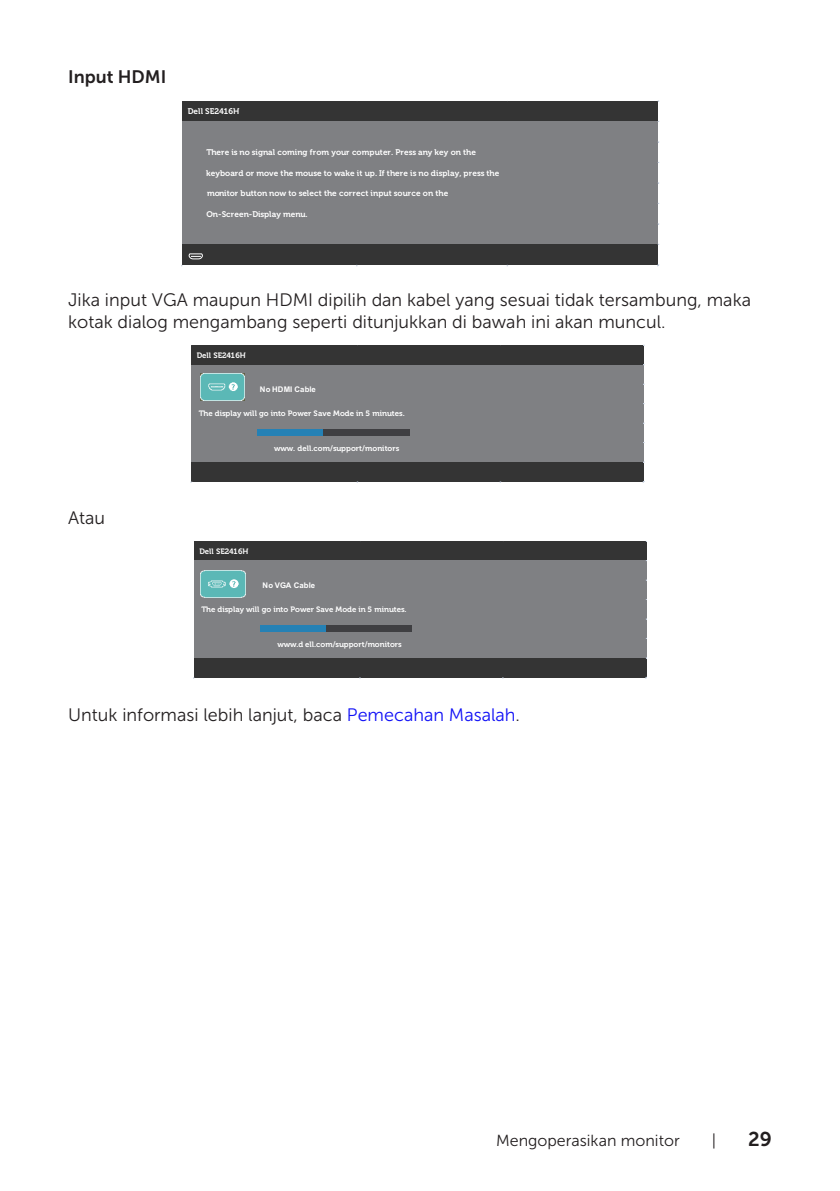
<style>
.page{position:relative;width:840px;height:1191px;background:#fff}
.page>*{position:absolute;margin:0;border:0;box-sizing:border-box;transform-origin:0 0}
.t1{font:20px "Museo Sans For Dell 700";color:#231f20}
.text{font:18px/21.6px "Museo Sans For Dell 300";color:#231f20}
.text-2{font:18px "Museo Sans For Dell 700";color:#231f20}
.t2{font:16px "Museo Sans For Dell 300";color:#231f20}
.t3{font:700 8.2px "Museo For Dell";letter-spacing:.005em;color:#fff}
.t4{font:700 7.8px "Museo For Dell";letter-spacing:.005em;color:#fff}
.t5{font:700 7.8px "Arial";letter-spacing:.015em;color:#fff}
.s1{color:#1111f6}
</style>
<div class="page">
<div style="left:182px;top:101px;width:475px;height:21px;background:#343434"></div>
<div style="left:182px;top:121px;width:475px;height:124px;background:#7f8083"></div>
<div style="left:182px;top:244px;width:475px;height:21px;background:#343434"></div>
<svg style="left:188px;top:254px;width:15px;height:5px"></svg>
<div style="left:191px;top:345px;width:452px;height:20px;background:#343434"></div>
<div style="left:191px;top:365px;width:452px;height:97px;background:#7f8083"></div>
<div style="left:191px;top:462px;width:452px;height:20px;background:#343434"></div>
<div style="left:258px;top:430px;width:151px;height:6px;background:#3f3f42"></div>
<div style="left:258px;top:430px;width:65px;height:6px;background:#2581b5"></div>
<img style="left:200px;top:373px;width:44px;height:27px">
<div style="left:193px;top:541px;width:453px;height:20px;background:#343434"></div>
<div style="left:193px;top:560px;width:453px;height:98px;background:#7f8083"></div>
<div style="left:193px;top:658px;width:453px;height:20px;background:#343434"></div>
<img style="left:201px;top:570px;width:44px;height:27px">
<div style="left:260px;top:625px;width:152px;height:7px;background:#3f3f42"></div>
<div style="left:260px;top:625px;width:65px;height:7px;background:#2581b5"></div>
<p class="text-2" style="left:68px;top:67px;width:100px">Input HDMI</p>
<p class="t3" style="left:188px;top:107px;width:53px">Dell SE2416H</p>
<p class="t3" style="left:206px;top:148px;width:271px">There is no signal coming from your computer. Press any key on the</p>
<p class="t3" style="left:206px;top:168px;width:294px">keyboard or move the mouse to wake it up. If there is no display, press the</p>
<p class="t3" style="left:207px;top:189px;width:242px">monitor button now to select the correct input source on the</p>
<p class="t3" style="left:206px;top:209px;width:103px">On-Screen-Display menu.</p>
<p class="text" style="left:68px;top:289px;width:684px">Jika input VGA maupun HDMI dipilih dan kabel yang sesuai tidak tersambung, maka kotak dialog mengambang seperti ditunjukkan di bawah ini akan muncul.</p>
<p class="t4" style="left:197px;top:351px;width:50px">Dell SE2416H</p>
<p class="t5" style="left:260px;top:384px;width:57px">No HDMI Cable</p>
<p class="text" style="left:68px;top:506px;width:39px">Atau</p>
<p class="t4" style="left:199px;top:409px;width:207px">The display will go into Power Save Mode in 5 minutes.</p>
<p class="t4" style="left:274px;top:444px;width:127px">www. dell.com/support/monitors</p>
<p class="t4" style="left:199px;top:547px;width:50px">Dell SE2416H</p>
<p class="t5" style="left:262px;top:580px;width:54px">No VGA Cable</p>
<p class="t4" style="left:201px;top:605px;width:206px">The display will go into Power Save Mode in 5 minutes.</p>
<p class="t4" style="left:277px;top:639px;width:126px">www.d ell.com/support/monitors</p>
<p class="text" style="left:68px;top:704px;width:453px">Untuk informasi lebih lanjut, baca <span class="s1">Pemecahan Masalah</span>.</p>
<h3 class="t2" style="left:496px;top:1131px;width:185px">Mengoperasikan monitor</h3>
<h3 class="t2" style="left:711px;top:1131px;width:6px">|</h3>
<h1 class="t1" style="left:747px;top:1127px;width:25px">29</h1>
</div>
